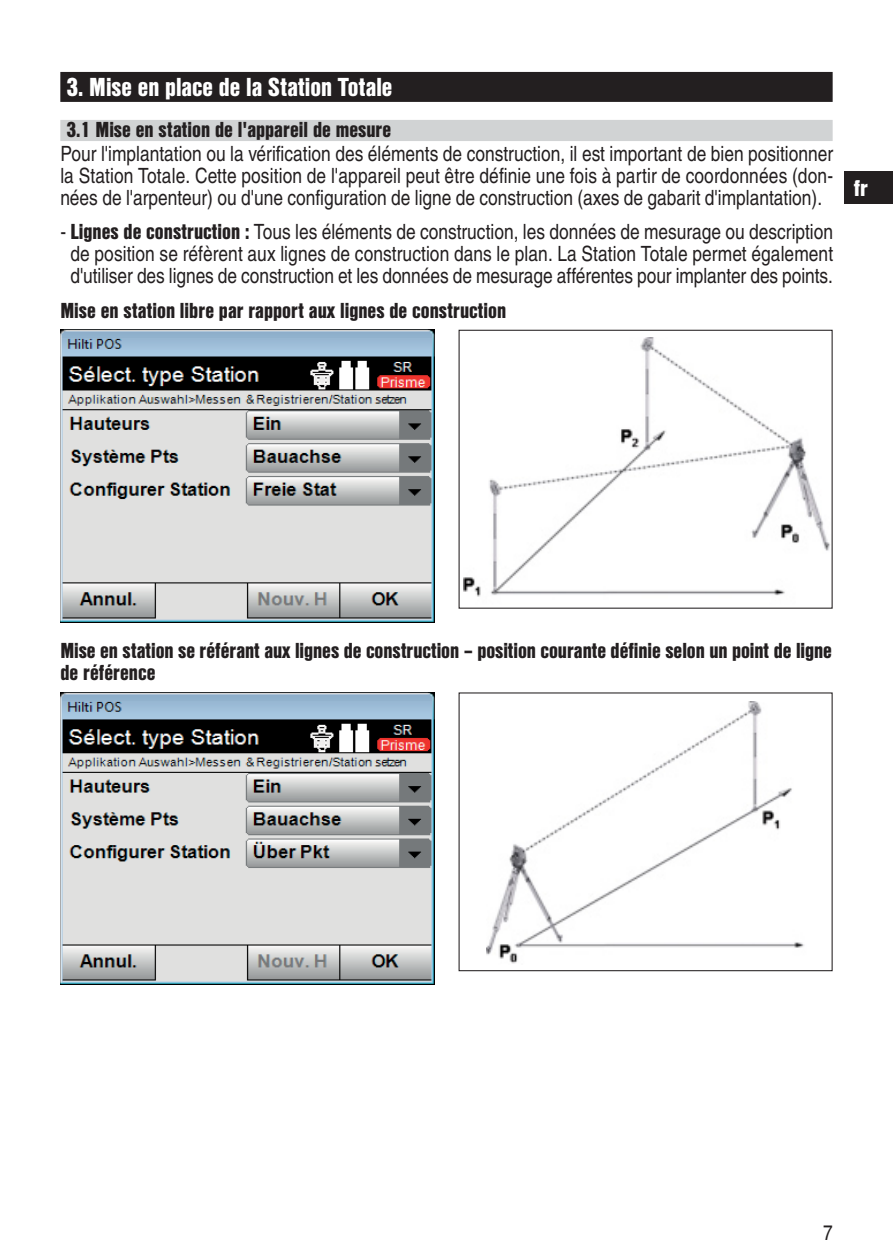
<style>
.page{position:relative;width:893px;height:1259px;background:#fff}
.page>*{position:absolute;margin:0;border:0;box-sizing:border-box;transform-origin:0 0}
.t1{font:700 condensed 25.5px "Hilti";color:#fff}
.t2{font:700 condensed 22.2px "Hilti";color:#fff;scale:1.11 1}
.t3{font:condensed 21px/22.2px "Hilti";color:#231f20;text-align:justify}
.t4{font:700 condensed 21px/22.2px "Hilti";color:#231f20}
.s1{font-weight:700}
</style>
<div class="page">
<div style="left:845px;top:171px;width:48px;height:33px;background:#231f20"></div>
<div style="left:60px;top:120px;width:773px;height:21px;background:#d1d3d4"></div>
<img style="left:60px;top:330px;width:374px;height:292px">
<div style="left:60px;top:72px;width:773px;height:30px;background:#231f20"></div>
<img style="left:463px;top:338px;width:367px;height:259px">
<img style="left:60px;top:692px;width:374px;height:292px">
<img style="left:486px;top:702px;width:318px;height:262px">
<p class="t1" style="left:66px;top:78px;width:328px">3. Mise en place de la Station Totale</p>
<p class="t4" style="left:66px;top:120px;width:327px">3.1 Mise en station de l'appareil de mesure</p>
<p class="t3" style="left:60px;top:145px;width:774px">Pour l'implantation ou la vérification des éléments de construction, il est important de bien positionner la Station Totale. Cette position de l'appareil peut être définie une fois à partir de coordonnées (don&shy;nées de l'arpenteur) ou d'une configuration de ligne de construction (axes de gabarit d'implantation).</p>
<p class="t3" style="left:60px;top:222px;width:774px;text-align:center">- <span class="s1">Lignes de construction :</span> Tous les éléments de construction, les données de mesurage ou description de position se réfèrent aux lignes de construction dans le plan. La Station Totale permet également d'utiliser des lignes de construction et les données de mesurage afférentes pour implanter des points.</p>
<p class="t4" style="left:60px;top:301px;width:447px">Mise en station libre par rapport aux lignes de construction</p>
<p class="t2" style="left:854px;top:180px;width:14px">fr</p>
<p class="t4" style="left:60px;top:641px;width:773px">Mise en station se référant aux lignes de construction – position courante définie selon un point de ligne de référence</p>
<p class="t3" style="left:823px;top:1223px;width:11px">7</p>
</div>
